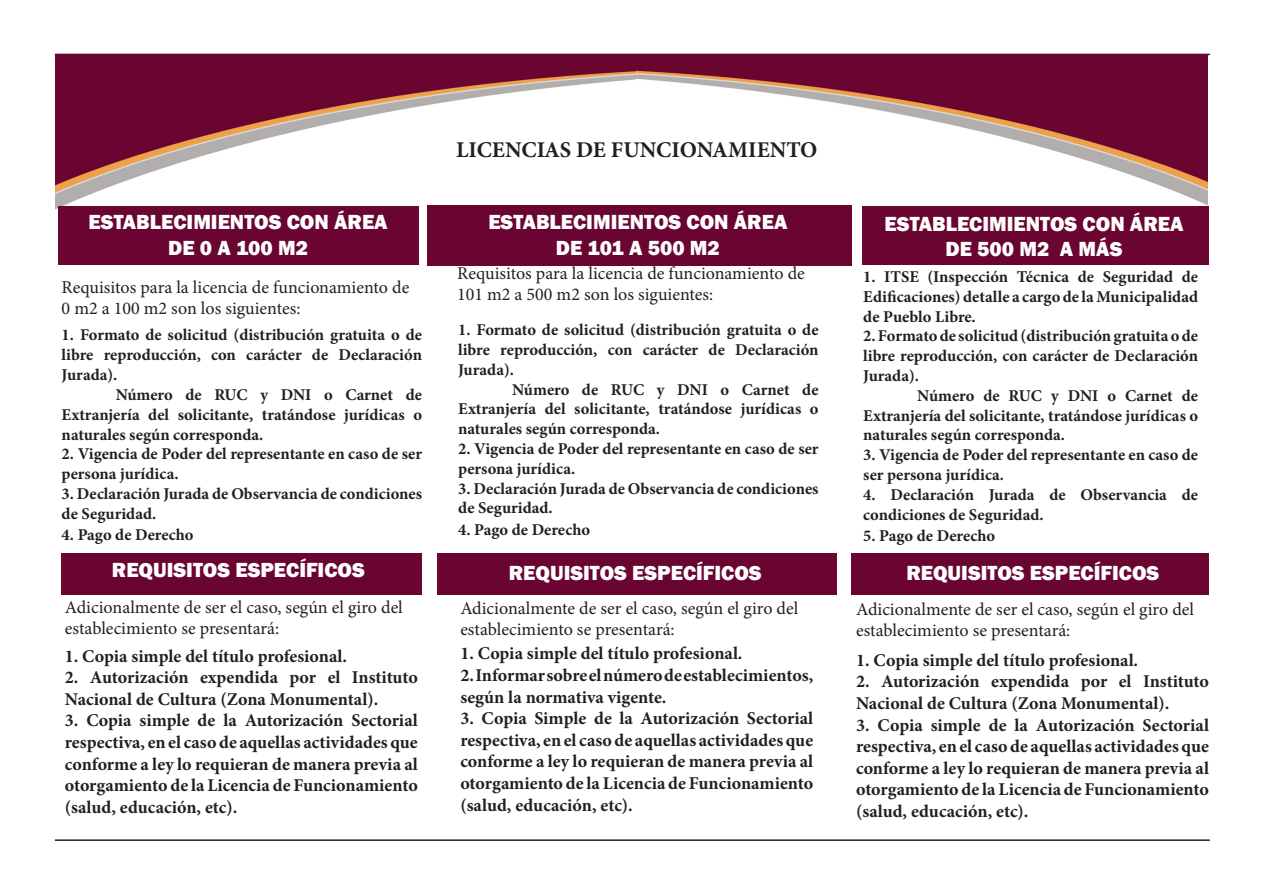
<style>
.page{position:relative;width:1263px;height:893px;background:#fff}
.page>*{position:absolute;margin:0;border:0;box-sizing:border-box;transform-origin:0 0}
.t1{font:700 22.5px "Minion Pro";color:#231f20}
.t2{font:800 21px "Franklin Gothic";color:#fff}
.t3{font:700 18px/21.6px "Minion Pro";color:#231f20}
.t4{font:18px/21.6px "Minion Pro";color:#231f20}
.t5{font:700 16.5px/19.8px "Minion Pro";color:#231f20;text-align:justify}
</style>
<div class="page">
<div style="left:62px;top:553px;width:360px;height:41px;background:#6a0531"></div>
<div style="left:437px;top:553px;width:400px;height:41px;background:#6a0531"></div>
<div style="left:851px;top:553px;width:358px;height:41px;background:#6a0531"></div>
<hr style="left:55px;top:54px;width:1155px;height:1px;background:#231f20">
<hr style="left:55px;top:839px;width:1155px;height:2px;background:#231f20">
<img style="left:56px;top:54px;width:1152px;height:169px">
<div style="left:58px;top:206px;width:361px;height:59px;background:#6a0531"></div>
<div style="left:862px;top:206px;width:347px;height:59px;background:#6a0531"></div>
<div style="left:427px;top:205px;width:424px;height:61px;background:#6a0531"></div>
<p class="t2" style="left:89px;top:209px;width:300px">ESTABLECIMIENTOS CON ÁREA</p>
<p class="t2" style="left:168px;top:234px;width:141px">DE 0 A 100 M2</p>
<p class="t4" style="left:62px;top:276px;width:349px">Requisitos para la licencia de funcionamiento de<br>0 m2 a 100 m2 son los siguientes:</p>
<p class="t5" style="left:62px;top:325px;width:362px">1. Formato de solicitud (distribución gratuita o de libre reproducción, con carácter de Declaración Jurada).</p>
<p class="t5" style="left:62px;top:384px;width:362px;text-indent:54px">Número de RUC y DNI o Carnet de Extranjería del solicitante, tratándose jurídicas o naturales según corresponda.</p>
<p class="t5" style="left:62px;top:444px;width:362px">2. Vigencia de Poder del representante en caso de ser persona jurídica.</p>
<p class="t5" style="left:62px;top:483px;width:362px">3. Declaración Jurada de Observancia de condiciones de Seguridad.</p>
<p class="t5" style="left:62px;top:525px;width:133px">4. Pago de Derecho</p>
<p class="t1" style="left:456px;top:134px;width:363px">LICENCIAS DE FUNCIONAMIENTO</p>
<p class="t2" style="left:488px;top:209px;width:300px">ESTABLECIMIENTOS CON ÁREA</p>
<p class="t2" style="left:556px;top:234px;width:166px">DE 101 A 500 M2</p>
<p class="t4" style="left:457px;top:262px;width:349px">Requisitos para la licencia de funcionamiento de<br>101 m2 a 500 m2 son los siguientes:</p>
<p class="t5" style="left:458px;top:320px;width:362px">1. Formato de solicitud (distribución gratuita o de libre reproducción, con carácter de Declaración Jurada).</p>
<p class="t5" style="left:458px;top:379px;width:362px;text-indent:54px">Número de RUC y DNI o Carnet de Extranjería del solicitante, tratándose jurídicas o naturales según corresponda.</p>
<p class="t5" style="left:458px;top:439px;width:362px">2. Vigencia de Poder del representante en caso de ser persona jurídica.</p>
<p class="t5" style="left:458px;top:478px;width:362px">3. Declaración Jurada de Observancia de condiciones de Seguridad.</p>
<p class="t5" style="left:458px;top:520px;width:133px">4. Pago de Derecho</p>
<p class="t2" style="left:884px;top:210px;width:300px">ESTABLECIMIENTOS CON ÁREA</p>
<p class="t2" style="left:945px;top:235px;width:178px">DE 500 M2 A MÁS</p>
<p class="t5" style="left:863px;top:267px;width:336px">1. ITSE (Inspección Técnica de Seguridad de Edificaciones) detalle a cargo de la Municipalidad de Pueblo Libre.</p>
<p class="t5" style="left:863px;top:326px;width:336px">2. Formato de solicitud (distribución gratuita o de libre reproducción, con carácter de Declaración Jurada).</p>
<p class="t5" style="left:863px;top:385px;width:336px;text-indent:54px">Número de RUC y DNI o Carnet de Extranjería del solicitante, tratándose jurídicas o naturales según corresponda.</p>
<p class="t5" style="left:863px;top:445px;width:336px">3. Vigencia de Poder del representante en caso de ser persona jurídica.</p>
<p class="t5" style="left:863px;top:484px;width:336px">4. Declaración Jurada de Observancia de condiciones de Seguridad.</p>
<p class="t5" style="left:863px;top:526px;width:133px">5. Pago de Derecho</p>
<p class="t2" style="left:112px;top:556px;width:254px">REQUISITOS ESPECÍFICOS</p>
<p class="t2" style="left:509px;top:560px;width:254px">REQUISITOS ESPECÍFICOS</p>
<p class="t2" style="left:906px;top:560px;width:254px">REQUISITOS ESPECÍFICOS</p>
<p class="t4" style="left:65px;top:596px;width:339px">Adicionalmente de ser el caso, según el giro del establecimiento se presentará:</p>
<p class="t4" style="left:460px;top:597px;width:339px">Adicionalmente de ser el caso, según el giro del establecimiento se presentará:</p>
<p class="t4" style="left:856px;top:598px;width:339px">Adicionalmente de ser el caso, según el giro del establecimiento se presentará:</p>
<p class="t3" style="left:65px;top:645px;width:284px">1. Copia simple del título profesional.</p>
<p class="t3" style="left:65px;top:666px;width:354px">2. Autorización expendida por el Instituto<br>Nacional de Cultura (Zona Monumental).</p>
<p class="t3" style="left:65px;top:710px;width:354px;text-align:justify">3. Copia simple de la Autorización Sectorial respectiva, en el caso de aquellas actividades que conforme a ley lo requieran de manera previa al otorgamiento de la Licencia de Funcionamiento (salud, educación, etc).</p>
<p class="t3" style="left:460px;top:643px;width:284px">1. Copia simple del título profesional.</p>
<p class="t3" style="left:460px;top:664px;width:354px">2. Informar sobre el número de establecimientos, según la normativa vigente.</p>
<p class="t3" style="left:460px;top:707px;width:354px;text-align:justify">3. Copia Simple de la Autorización Sectorial respectiva, en el caso de aquellas actividades que conforme a ley lo requieran de manera previa al otorgamiento de la Licencia de Funcionamiento (salud, educación, etc).</p>
<p class="t3" style="left:856px;top:649px;width:284px">1. Copia simple del título profesional.</p>
<p class="t3" style="left:856px;top:671px;width:354px">2. Autorización expendida por el Instituto<br>Nacional de Cultura (Zona Monumental).</p>
<p class="t3" style="left:856px;top:714px;width:354px;text-align:justify">3. Copia simple de la Autorización Sectorial respectiva, en el caso de aquellas actividades que conforme a ley lo requieran de manera previa al otorgamiento de la Licencia de Funcionamiento (salud, educación, etc).</p>
</div>
